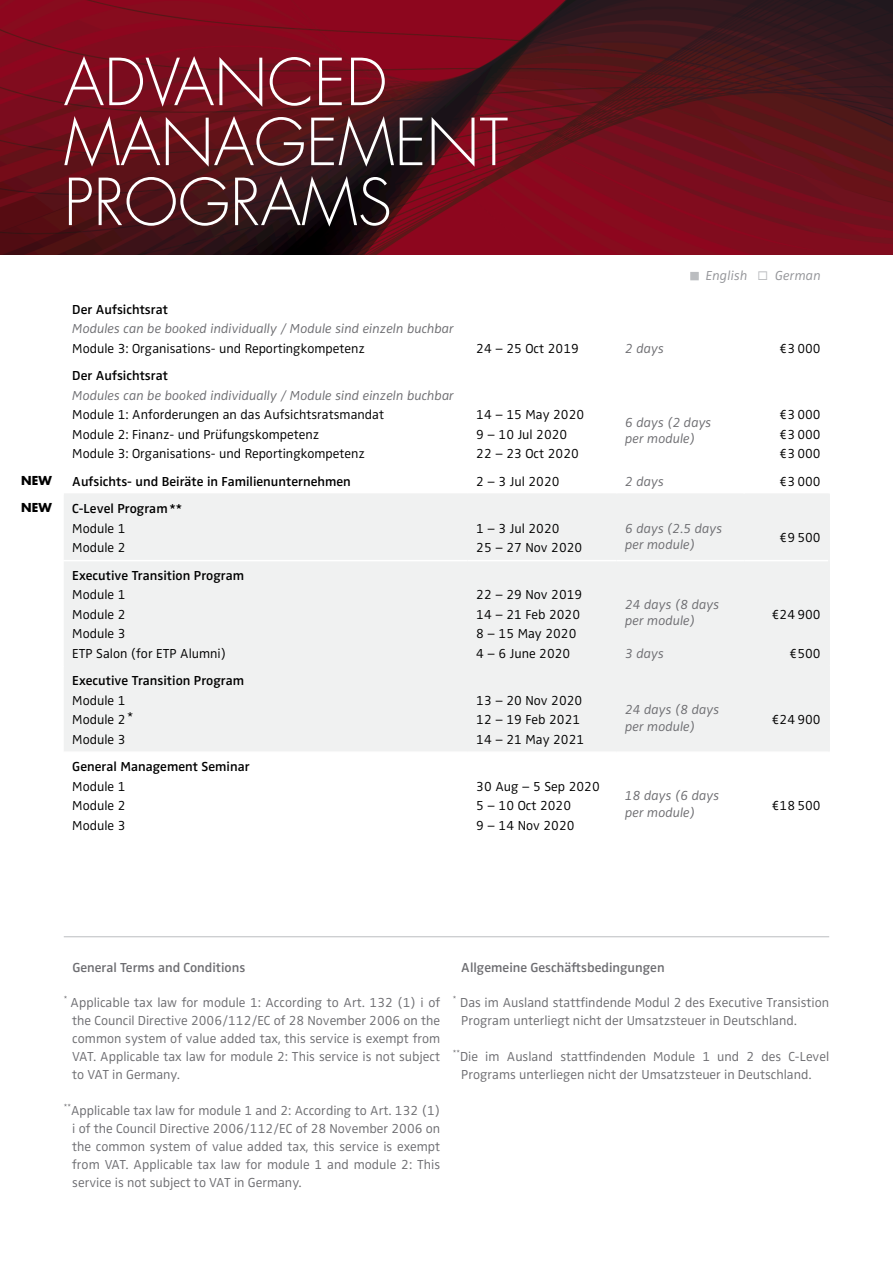
<style>
.page{position:relative;width:893px;height:1263px;background:#fff}
.page>*{position:absolute;margin:0;border:0;box-sizing:border-box;transform-origin:0 0}
.t1{font:300 63px/60px "Futura Std";color:#fff}
.t2{font:300 13.5px/18px "Zwo OT";color:#6d6d71;text-align:justify}
.t3{font:300 13.5px/19.5px "Zwo OT";color:#000}
.t4{font:italic 300 13.5px/16.2px "Zwo OT";color:#6d6d71}
.t5{font:600 13.5px "Zwo OT";color:#000}
.t6{font:600 13.5px "Zwo OT";color:#6d6d71}
.t7{font:italic 300 13.5px "Zwo OT";letter-spacing:.01em;color:#939498}
.t8{font:700 12px "Futura Std";color:#000}
.s1{color:#bbbdc0}
</style>
<div class="page">
<img style="left:0;top:0;width:893px;height:255px">
<div style="left:64px;top:495px;width:764px;height:256px;background:#f0f1f1"></div>
<hr style="left:467px;top:495px;width:1px;height:65px;background:#f0f1f1">
<hr style="left:467px;top:561px;width:1px;height:104px;background:#f0f1f1">
<hr style="left:467px;top:667px;width:1px;height:84px;background:#f0f1f1">
<hr style="left:616px;top:495px;width:1px;height:65px;background:#f0f1f1">
<hr style="left:616px;top:561px;width:1px;height:104px;background:#f0f1f1">
<hr style="left:616px;top:667px;width:1px;height:84px;background:#f0f1f1">
<hr style="left:743px;top:495px;width:2px;height:65px;background:#f0f1f1">
<hr style="left:743px;top:561px;width:2px;height:104px;background:#f0f1f1">
<hr style="left:743px;top:667px;width:2px;height:84px;background:#f0f1f1">
<hr style="left:617px;top:493px;width:127px;height:2px;background:#f0f1f1">
<hr style="left:744px;top:493px;width:86px;height:2px;background:#f0f1f1">
<hr style="left:617px;top:665px;width:127px;height:2px;background:#f0f1f1">
<hr style="left:744px;top:665px;width:86px;height:2px;background:#f0f1f1">
<hr style="left:64px;top:560px;width:404px;height:1px;background:#fff">
<hr style="left:468px;top:560px;width:149px;height:1px;background:#fff">
<hr style="left:617px;top:560px;width:127px;height:1px;background:#fff">
<hr style="left:744px;top:560px;width:84px;height:1px;background:#fff">
<hr style="left:64px;top:493px;width:404px;height:2px;background:#f0f1f1">
<hr style="left:468px;top:493px;width:149px;height:2px;background:#f0f1f1">
<hr style="left:64px;top:665px;width:404px;height:2px;background:#f0f1f1">
<hr style="left:468px;top:665px;width:149px;height:2px;background:#f0f1f1">
<hr style="left:828px;top:495px;width:2px;height:66px;background:#f0f1f1">
<hr style="left:828px;top:561px;width:2px;height:104px;background:#f0f1f1">
<hr style="left:828px;top:667px;width:2px;height:84px;background:#f0f1f1">
<div style="left:690px;top:272px;width:9px;height:8px;border:2px solid #bbbdc0"></div>
<hr style="left:64px;top:936px;width:765px;height:1px;background:#bbbdc0">
<h1 class="t1" style="left:64px;top:54px;width:446px">ADVANCED<br>MANAGEMENT<br>PROGRAMS</h1>
<p class="t7" style="left:690px;top:268px;width:132px"><span class="s1">■</span> English <span class="s1">◻</span> German</p>
<p class="t5" style="left:72px;top:301px;width:97px">Der Aufsichtsrat</p>
<p class="t4" style="left:72px;top:321px;width:383px">Modules can be booked individually / Module sind einzeln buchbar</p>
<p class="t3" style="left:72px;top:339px;width:294px">Module 3: Organisations- und Reportingkompetenz</p>
<p class="t3" style="left:476px;top:339px;width:104px">24 – 25 Oct 2019</p>
<p class="t4" style="left:625px;top:340px;width:40px">2 days</p>
<p class="t3" style="left:780px;top:339px;width:43px">€3 000</p>
<p class="t5" style="left:72px;top:368px;width:97px">Der Aufsichtsrat</p>
<p class="t4" style="left:72px;top:387px;width:383px">Modules can be booked individually / Module sind einzeln buchbar</p>
<p class="t3" style="left:72px;top:405px;width:313px">Module 1: Anforderungen an das Aufsichtsratsmandat<br>Module 2: Finanz- und Prüfungskompetenz<br>Module 3: Organisations- und Reportingkompetenz</p>
<p class="t3" style="left:476px;top:405px;width:109px">14 – 15 May 2020<br>9 – 10 Jul 2020<br>22 – 23 Oct 2020</p>
<p class="t4" style="left:625px;top:415px;width:88px">6 days (2 days per module)</p>
<p class="t3" style="left:780px;top:405px;width:43px;text-align:justify">€3 000 €3 000 €3 000</p>
<p class="t8" style="left:21px;top:472px;width:32px">NEW</p>
<p class="t5" style="left:72px;top:473px;width:280px">Aufsichts- und Beiräte in Familienunternehmen</p>
<p class="t3" style="left:476px;top:472px;width:85px">2 – 3 Jul 2020</p>
<p class="t4" style="left:625px;top:473px;width:40px">2 days</p>
<p class="t3" style="left:780px;top:472px;width:43px">€3 000</p>
<p class="t8" style="left:21px;top:500px;width:32px">NEW</p>
<p class="t5" style="left:72px;top:501px;width:111px">C-Level Program**</p>
<p class="t3" style="left:72px;top:519px;width:55px">Module 1<br>Module 2</p>
<p class="t3" style="left:476px;top:519px;width:108px">1 – 3 Jul 2020<br>25 – 27 Nov 2020</p>
<p class="t4" style="left:625px;top:520px;width:99px">6 days (2.5 days per module)</p>
<p class="t3" style="left:780px;top:528px;width:43px">€9 500</p>
<p class="t5" style="left:72px;top:567px;width:173px">Executive Transition Program</p>
<p class="t3" style="left:72px;top:585px;width:155px">Module 1<br>Module 2<br>Module 3<br>ETP Salon (for ETP Alumni)</p>
<p class="t3" style="left:476px;top:585px;width:108px">22 – 29 Nov 2019<br>14 – 21 Feb 2020<br>8 – 15 May 2020<br>4 – 6 June 2020</p>
<p class="t4" style="left:625px;top:597px;width:96px">24 days (8 days per module)</p>
<p class="t3" style="left:772px;top:605px;width:50px">€24 900</p>
<p class="t3" style="left:790px;top:644px;width:33px">€500</p>
<p class="t4" style="left:625px;top:645px;width:40px">3 days</p>
<p class="t5" style="left:72px;top:673px;width:173px">Executive Transition Program</p>
<p class="t3" style="left:72px;top:691px;width:63px">Module 1<br>Module 2*<br>Module 3</p>
<p class="t3" style="left:476px;top:691px;width:109px">13 – 20 Nov 2020<br>12 – 19 Feb 2021<br>14 – 21 May 2021</p>
<p class="t4" style="left:625px;top:702px;width:96px">24 days (8 days per module)</p>
<p class="t3" style="left:772px;top:710px;width:50px">€24 900</p>
<p class="t5" style="left:72px;top:759px;width:179px">General Management Seminar</p>
<p class="t3" style="left:72px;top:777px;width:55px;text-align:justify">Module 1<br>Module 2<br>Module 3</p>
<p class="t3" style="left:476px;top:777px;width:125px">30 Aug – 5 Sep 2020<br>5 – 10 Oct 2020<br>9 – 14 Nov 2020</p>
<p class="t4" style="left:625px;top:788px;width:96px">18 days (6 days per module)</p>
<p class="t3" style="left:772px;top:796px;width:50px">€18 500</p>
<p class="t6" style="left:72px;top:960px;width:175px">General Terms and Conditions</p>
<p class="t2" style="left:72px;top:993px;width:369px;text-indent:-9px"><sup>*</sup> Applicable tax law for module 1: According to Art. 132 (1) i of the Council Directive 2006/112/EC of 28 November 2006 on the common system of value added tax, this service is exempt from VAT. Applicable tax law for module 2: This service is not subject to VAT in Germany.</p>
<p class="t2" style="left:72px;top:1101px;width:369px;text-indent:-9px"><sup>**</sup>Applicable tax law for module 1 and 2: According to Art. 132 (1) i of the Council Directive 2006/112/EC of 28 November 2006 on the common system of value added tax, this service is exempt from VAT. Applicable tax law for module 1 and module 2: This service is not subject to VAT in Germany.</p>
<p class="t6" style="left:461px;top:960px;width:205px">Allgemeine Geschäftsbedingungen</p>
<p class="t2" style="left:461px;top:993px;width:369px;text-indent:-9px"><sup>*</sup> Das im Ausland stattfindende Modul 2 des Executive Transistion<br>Program unterliegt nicht der Umsatzsteuer in Deutschland.</p>
<p class="t2" style="left:461px;top:1047px;width:369px;text-indent:-9px"><sup>**</sup>Die im Ausland stattfindenden Module 1 und 2 des C-Level<br>Programs unterliegen nicht der Umsatzsteuer in Deutschland.</p>
</div>
